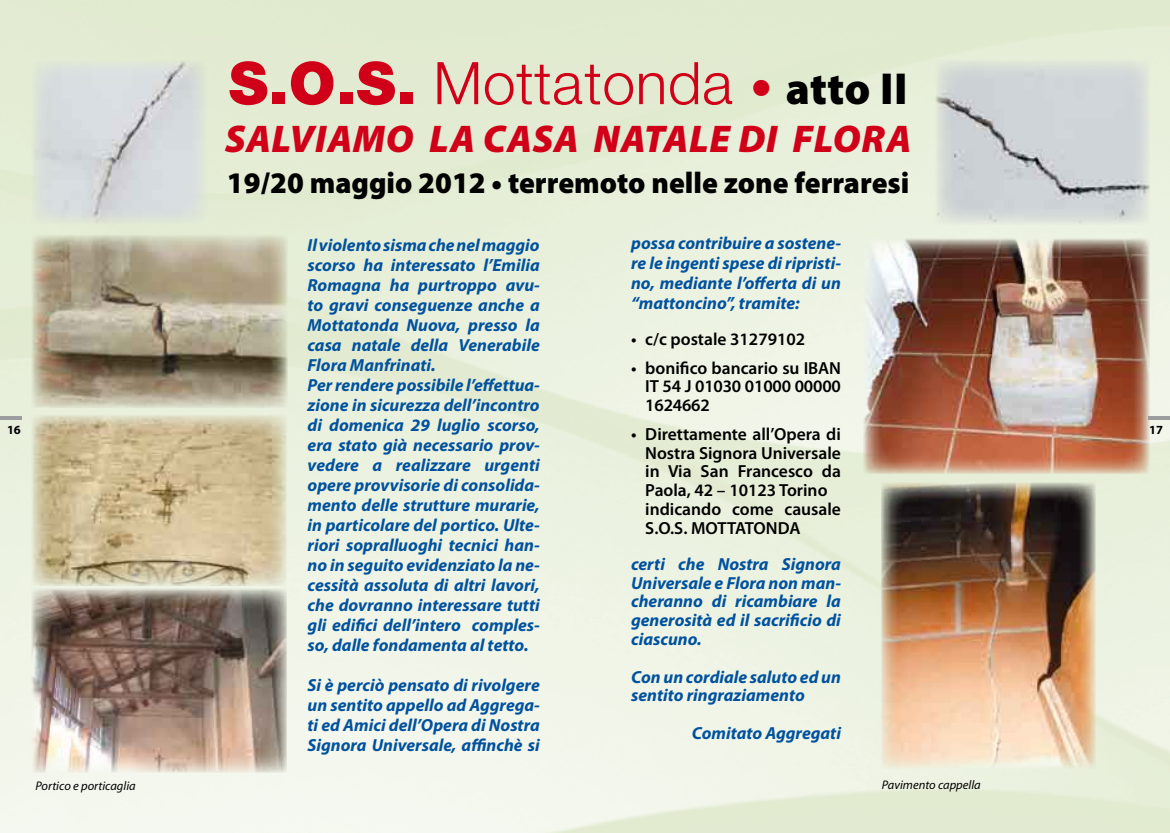
<style>
.page{position:relative;width:1170px;height:833px;background:#fff}
.page>*{position:absolute;margin:0;border:0;box-sizing:border-box;transform-origin:0 0}
.t1{font:300 58.75px "Helvetica Neue";letter-spacing:.01em;color:#d10019}
.t2{font:italic 900 38.75px "Myriad Pro";letter-spacing:.02em;color:#d10019}
.t3{font:900 30px "Myriad Pro";color:#000}
.t4{font:italic 700 17.5px/20px "Myriad Pro";color:#00519e;text-align:justify}
.t5{font:600 17.5px/18.8px "Myriad Pro";color:#000;text-align:justify}
.t6{font:italic 12.5px "Myriad Pro";color:#000}
.t7{font:700 12.5px "Myriad Pro";color:#000}
.s1{font-weight:900}
.s2{font-size:45px}
.s3{font-family:"Myriad Pro";font-weight:900;font-size:45px;color:#000}
</style>
<div class="page">
<img style="left:32px;top:588px;width:255px;height:184px">
<img style="left:881px;top:482px;width:214px;height:286px">
<img style="left:863px;top:238px;width:286px;height:236px">
<img style="left:32px;top:234px;width:255px;height:173px">
<img style="left:32px;top:414px;width:255px;height:172px">
<img style="left:32px;top:60px;width:175px;height:164px">
<img style="left:935px;top:60px;width:214px;height:164px">
<hr style="left:0;top:416px;width:22px;height:4px;background:#9c9d9f">
<hr style="left:1147px;top:416px;width:22px;height:4px;background:#9c9d9f">
<h1 class="t1" style="left:229px;top:47px;width:680px"><span class="s1">S.O.S.</span> Mottatonda <span class="s2">•</span> <span class="s3">atto II</span></h1>
<h2 class="t2" style="left:225px;top:113px;width:307px">SAL VIAM O LA CASA</h2>
<h2 class="t2" style="left:593px;top:113px;width:318px">NATAL E DI FLORA</h2>
<h3 class="t3" style="left:227px;top:163px;width:684px">19/20 maggio 2012 • terremoto nelle zone ferraresi</h3>
<p class="t4" style="left:631px;top:232px;width:211px">possa contribuire a sostene&shy;re le ingenti spese di ripristi&shy;no, mediante l’offerta di un “mattoncino”, tramite:</p>
<p class="t5" style="left:631px;top:329px;width:176px">• c/c postale 31279102</p>
<p class="t5" style="left:645px;top:358px;width:197px;text-indent:-14px">• bonifico bancario su IBAN IT 54 J 01030 01000 00000<br>1624662</p>
<p class="t5" style="left:645px;top:424px;width:197px;text-align:left;text-indent:-14px">• Direttamente all’Opera di<br>Nostra Signora Universale in Via San Francesco da<br>Paola, 42 – 10123 Torino indicando come causale<br>S.O.S. MOTTATONDA</p>
<p class="t4" style="left:631px;top:554px;width:211px;line-height:18.8px">certi che Nostra Signora Universale e Flora non man&shy;cheranno di ricambiare la generosità ed il sacrificio di ciascuno.</p>
<p class="t4" style="left:631px;top:666px;width:211px;line-height:18.8px">Con un cordiale saluto ed un sentito ringraziamento</p>
<p class="t4" style="left:691px;top:722px;width:151px">Comitato Aggregati</p>
<p class="t4" style="left:307px;top:235px;width:234px;text-align:left">Il violento sisma che nel maggio scorso ha interessato l’Emilia<br>Romagna ha purtroppo avu&shy;to gravi conseguenze anche a<br>Mottatonda Nuova, presso la casa natale della Venerabile<br>Flora Manfrinati.<br>Per rendere possibile l’effettua&shy;zione in sicurezza dell’incontro di domenica 29 luglio scorso, era stato già necessario prov&shy;vedere a realizzare urgenti opere provvisorie di consolida&shy;mento delle strutture murarie, in particolare del portico. Ulte&shy;riori sopralluoghi tecnici han&shy;no in seguito evidenziato la ne&shy;cessità assoluta di altri lavori, che dovranno interessare tutti gli edifici dell’intero comples&shy;so, dalle fondamenta al tetto.</p>
<p class="t4" style="left:307px;top:675px;width:234px">Si è perciò pensato di rivolgere un sentito appello ad Aggrega&shy;ti ed Amici dell’Opera di Nostra Signora Universale, affinchè si</p>
<p class="t7" style="left:7px;top:422px;width:15px">16</p>
<p class="t7" style="left:1148px;top:422px;width:14px">17</p>
<p class="t6" style="left:35px;top:778px;width:102px">Portico e porticaglia</p>
<p class="t6" style="left:881px;top:777px;width:100px">Pavimento cappella</p>
</div>
